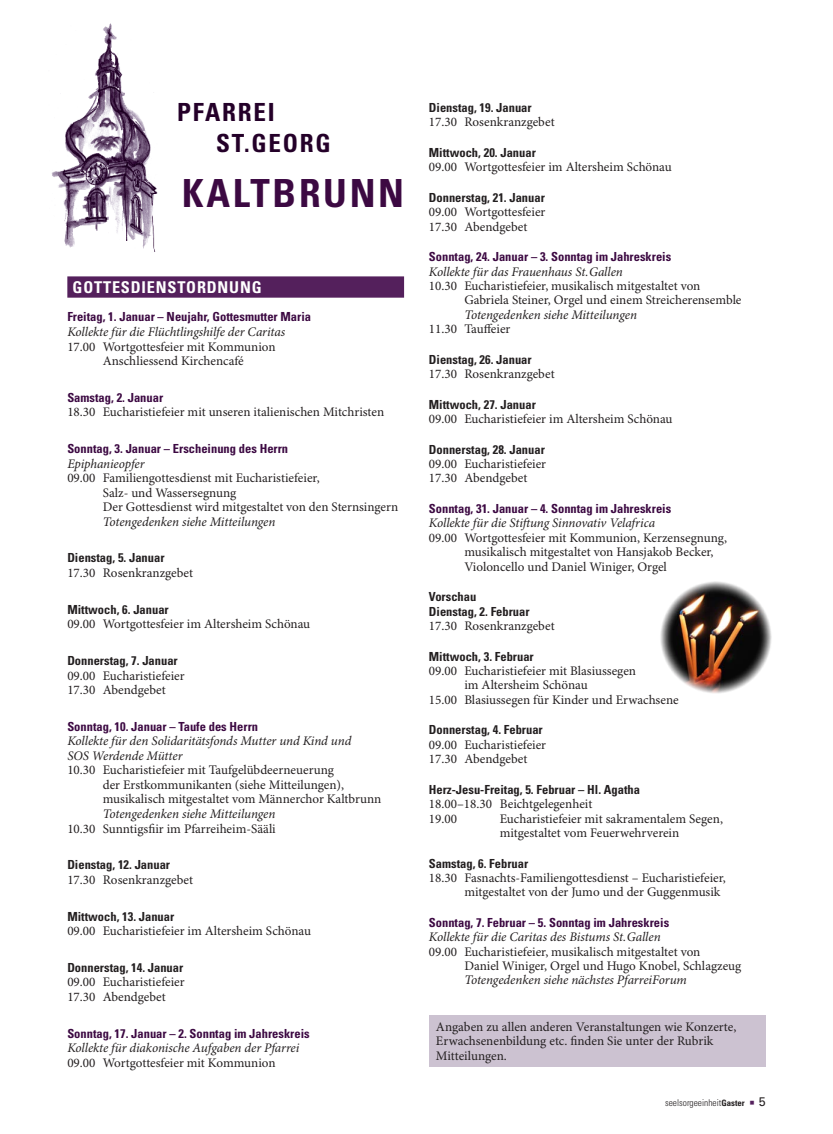
<style>
.page{position:relative;width:833px;height:1134px;background:#fff}
.page>*{position:absolute;margin:0;border:0;box-sizing:border-box;transform-origin:0 0}
.t1{font:700 condensed 38.75px "Univers LT Std";color:#3c0942}
.t2{font:700 condensed 25px "Univers LT Std";color:#240029}
.t3{font:700 condensed 16.25px "Univers LT Std";letter-spacing:.05em;color:#fff}
.t4{font:13.12px/14.4px "Minion Pro";color:#231f20}
.t5{font:italic 13.12px/14.5px "Minion Pro";letter-spacing:-.01em;color:#231f20}
.t6{font:700 condensed 12.5px/14.4px "Univers LT Std";color:#231f20}
.t7{font:700 condensed 12.5px "Univers LT Std";color:#3c0942}
.t8{font:300 condensed 9.38px "Univers LT Std";color:#231f20}
.s1{font-weight:700;font-size:8.75px}
.s2{font-family:"Minion Pro";font-weight:400;font-stretch:normal;font-size:13.12px;color:#54205c}
.s3{font-weight:400;font-stretch:normal;font-size:12.5px}
</style>
<div class="page">
<div style="left:67px;top:276px;width:337px;height:22px;background:#54205c"></div>
<img style="left:51px;top:23px;width:107px;height:229px">
<div style="left:429px;top:1015px;width:336px;height:52px;background:#ccc2d1"></div>
<div style="left:647px;top:578px;width:136px;height:117px;background:#fff;opacity:.75"></div>
<h2 class="t2" style="left:177px;top:97px;width:30px">Pfarrei</h2>
<h2 class="t2" style="left:216px;top:128px;width:69px">St.Georg</h2>
<h1 class="t1" style="left:182px;top:170px;width:50px">Kaltbrunn</h1>
<p class="t3" style="left:73px;top:277px;width:190px">GOTTESDIENSTORDNUNG</p>
<p class="t7" style="left:67px;top:309px;width:245px">Freitag, 1. Januar – Neujahr, Gottesmutter Maria</p>
<p class="t5" style="left:67px;top:325px;width:219px">Kollekte für die Flüchtlingshilfe der Caritas</p>
<p class="t4" style="left:67px;top:340px;width:210px;text-align:center">17.00 Wortgottesfeier mit Kommunion<br>Anschliessend Kirchencafé</p>
<p class="t7" style="left:67px;top:390px;width:97px">Samstag, 2. Januar</p>
<p class="t4" style="left:67px;top:405px;width:318px">18.30 Eucharistiefeier mit unseren italienischen Mitchristen</p>
<p class="t7" style="left:67px;top:441px;width:222px">Sonntag, 3. Januar – Erscheinung des Herrn</p>
<p class="t5" style="left:67px;top:457px;width:79px">Epiphanieopfer</p>
<p class="t4" style="left:103px;top:471px;width:297px;text-indent:-35px">09.00 Familiengottesdienst mit Eucharistiefeier,<br>Salz- und Wassersegnung<br>Der Gottesdienst wird mitgestaltet von den Sternsingern</p>
<p class="t5" style="left:103px;top:515px;width:174px">Totengedenken siehe Mitteilungen</p>
<p class="t6" style="left:67px;top:551px;width:99px">Dienstag, 5. Januar</p>
<p class="t4" style="left:67px;top:566px;width:127px">17.30 Rosenkranzgebet</p>
<p class="t6" style="left:67px;top:602px;width:103px">Mittwoch, 6. Januar</p>
<p class="t4" style="left:67px;top:617px;width:244px">09.00 Wortgottesfeier im Altersheim Schönau</p>
<p class="t6" style="left:67px;top:653px;width:112px">Donnerstag, 7. Januar</p>
<p class="t4" style="left:67px;top:669px;width:119px">09.00 Eucharistiefeier<br>17.30 Abendgebet</p>
<p class="t7" style="left:67px;top:719px;width:192px">Sonntag, 10. Januar – Taufe des Herrn</p>
<p class="t5" style="left:67px;top:734px;width:285px">Kollekte für den Solidaritätsfonds Mutter und Kind und<br>SOS Werdende Mütter</p>
<p class="t4" style="left:103px;top:763px;width:280px;text-indent:-35px">10.30 Eucharistiefeier mit Taufgelübdeerneuerung<br>der Erstkommunikanten (siehe Mitteilungen), musikalisch mitgestaltet vom Männerchor Kaltbrunn</p>
<p class="t5" style="left:103px;top:807px;width:174px">Totengedenken siehe Mitteilungen</p>
<p class="t4" style="left:67px;top:822px;width:210px">10.30 Sunntigsfiir im Pfarreiheim-Sääli</p>
<p class="t6" style="left:67px;top:857px;width:104px">Dienstag, 12. Januar</p>
<p class="t4" style="left:67px;top:873px;width:127px">17.30 Rosenkranzgebet</p>
<p class="t6" style="left:67px;top:909px;width:108px">Mittwoch, 13. Januar</p>
<p class="t4" style="left:67px;top:924px;width:245px">09.00 Eucharistiefeier im Altersheim Schönau</p>
<p class="t6" style="left:67px;top:960px;width:117px">Donnerstag, 14. Januar</p>
<p class="t4" style="left:67px;top:975px;width:119px">09.00 Eucharistiefeier<br>17.30 Abendgebet</p>
<p class="t7" style="left:67px;top:1025px;width:244px">Sonntag, 17. Januar – 2. Sonntag im Jahreskreis</p>
<p class="t5" style="left:67px;top:1041px;width:234px">Kollekte für diakonische Aufgaben der Pfarrei</p>
<p class="t4" style="left:67px;top:1056px;width:210px">09.00 Wortgottesfeier mit Kommunion</p>
<p class="t6" style="left:429px;top:100px;width:104px">Dienstag, 19. Januar</p>
<p class="t4" style="left:429px;top:115px;width:127px">17.30 Rosenkranzgebet</p>
<p class="t6" style="left:429px;top:145px;width:108px">Mittwoch, 20. Januar</p>
<p class="t4" style="left:429px;top:160px;width:244px">09.00 Wortgottesfeier im Altersheim Schönau</p>
<p class="t6" style="left:429px;top:190px;width:117px">Donnerstag, 21. Januar</p>
<p class="t4" style="left:429px;top:205px;width:118px">09.00 Wortgottesfeier<br>17.30 Abendgebet</p>
<p class="t7" style="left:429px;top:249px;width:244px">Sonntag, 24. Januar – 3. Sonntag im Jahreskreis</p>
<p class="t5" style="left:429px;top:265px;width:195px">Kollekte für das Frauenhaus St.Gallen</p>
<p class="t4" style="left:464px;top:279px;width:279px;text-indent:-35px">10.30 Eucharistiefeier, musikalisch mitgestaltet von<br>Gabriela Steiner, Orgel und einem Streicherensemble</p>
<p class="t5" style="left:464px;top:308px;width:174px">Totengedenken siehe Mitteilungen</p>
<p class="t4" style="left:429px;top:322px;width:83px">11.30 Tauffeier</p>
<p class="t6" style="left:429px;top:352px;width:104px">Dienstag, 26. Januar</p>
<p class="t4" style="left:429px;top:367px;width:127px">17.30 Rosenkranzgebet</p>
<p class="t6" style="left:429px;top:397px;width:108px">Mittwoch, 27. Januar</p>
<p class="t4" style="left:429px;top:412px;width:245px">09.00 Eucharistiefeier im Altersheim Schönau</p>
<p class="t6" style="left:429px;top:442px;width:117px">Donnerstag, 28. Januar</p>
<p class="t4" style="left:429px;top:457px;width:119px">09.00 Eucharistiefeier<br>17.30 Abendgebet</p>
<p class="t7" style="left:429px;top:501px;width:244px">Sonntag, 31. Januar – 4. Sonntag im Jahreskreis</p>
<p class="t5" style="left:429px;top:516px;width:228px">Kollekte für die Stiftung Sinnovativ Velafrica</p>
<p class="t4" style="left:464px;top:531px;width:264px;text-indent:-35px">09.00 Wortgottesfeier mit Kommunion, Kerzensegnung, musikalisch mitgestaltet von Hansjakob Becker,<br>Violoncello und Daniel Winiger, Orgel</p>
<p class="t6" style="left:429px;top:589px;width:102px">Vorschau<br>Dienstag, 2. Februar</p>
<p class="t4" style="left:429px;top:619px;width:127px">17.30 Rosenkranzgebet</p>
<p class="t6" style="left:429px;top:649px;width:106px">Mittwoch, 3. Februar</p>
<p class="t4" style="left:429px;top:664px;width:209px">09.00 Eucharistiefeier mit Blasiussegen</p>
<p class="t4" style="left:464px;top:678px;width:125px">im Altersheim Schönau</p>
<p class="t4" style="left:429px;top:693px;width:251px">15.00 Blasiussegen für Kinder und Erwachsene</p>
<p class="t6" style="left:429px;top:723px;width:115px">Donnerstag, 4. Februar</p>
<p class="t4" style="left:429px;top:738px;width:119px">09.00 Eucharistiefeier<br>17.30 Abendgebet</p>
<p class="t6" style="left:429px;top:782px;width:213px">Herz-Jesu-Freitag, 5. Februar – Hl. Agatha</p>
<p class="t4" style="left:429px;top:797px;width:165px">18.00–18.30 Beichtgelegenheit<br>19.00</p>
<p class="t4" style="left:500px;top:812px;width:225px">Eucharistiefeier mit sakramentalem Segen, mitgestaltet vom Feuerwehrverein</p>
<p class="t6" style="left:429px;top:856px;width:101px">Samstag, 6. Februar</p>
<p class="t4" style="left:464px;top:871px;width:263px;text-indent:-35px">18.30 Fasnachts-Familiengottesdienst – Eucharistiefeier, mitgestaltet von der Jumo und der Guggenmusik</p>
<p class="t7" style="left:429px;top:915px;width:242px">Sonntag, 7. Februar – 5. Sonntag im Jahreskreis</p>
<p class="t5" style="left:429px;top:930px;width:233px">Kollekte für die Caritas des Bistums St.Gallen</p>
<p class="t4" style="left:464px;top:945px;width:278px;text-indent:-35px">09.00 Eucharistiefeier, musikalisch mitgestaltet von<br>Daniel Winiger, Orgel und Hugo Knobel, Schlagzeug</p>
<p class="t5" style="left:464px;top:973px;width:224px">Totengedenken siehe nächstes PfarreiForum</p>
<p class="t4" style="left:436px;top:1020px;width:302px">Angaben zu allen anderen Veranstaltungen wie Konzerte,<br>Erwachsenenbildung etc. finden Sie unter der Rubrik<br>Mitteilungen.</p>
<p class="t8" style="left:665px;top:1097px;width:102px">seelsorgeeinheit<span class="s1">Gaster</span> <span class="s2">■</span> <span class="s3">5</span></p>
</div>
